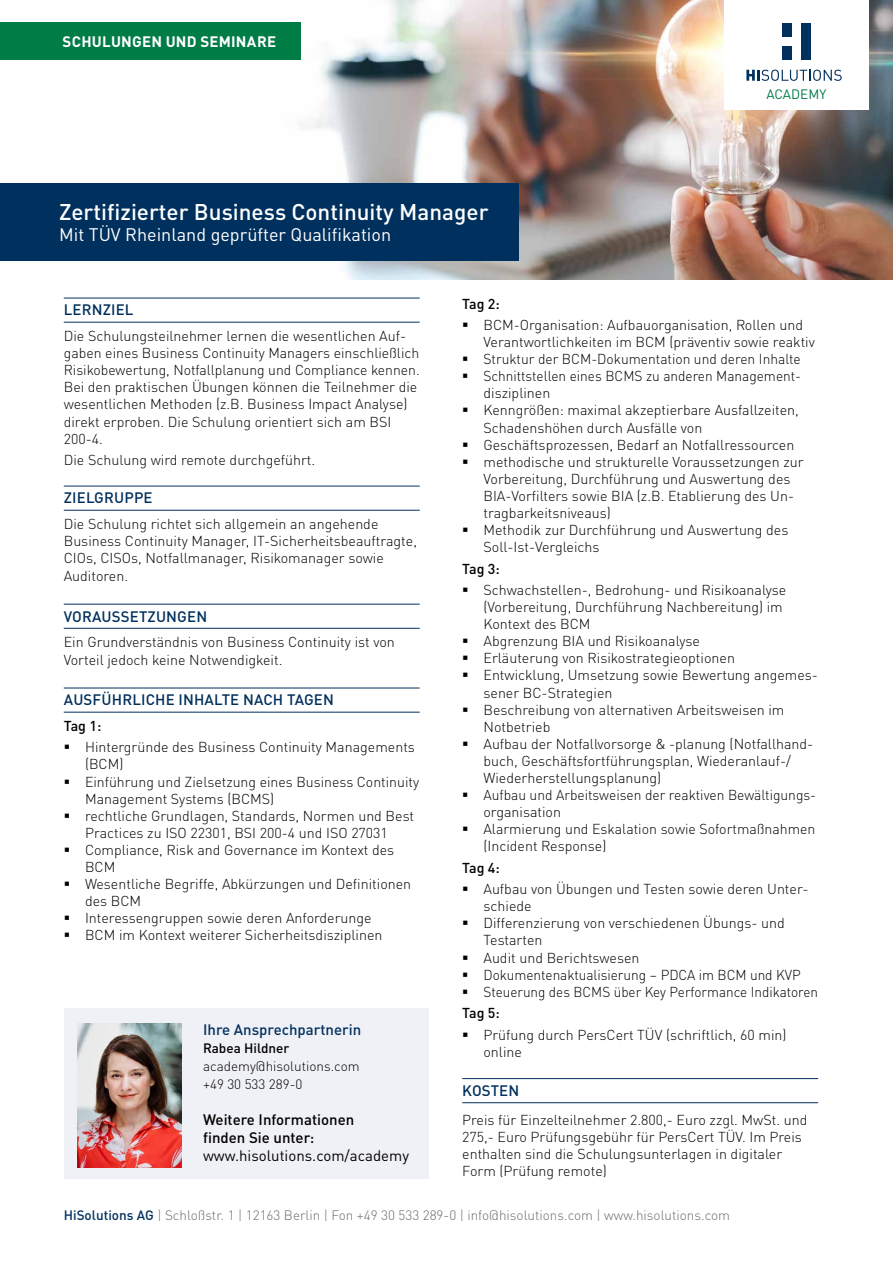
<style>
.page{position:relative;width:893px;height:1263px;background:#fff}
.page>*{position:absolute;margin:0;border:0;box-sizing:border-box;transform-origin:0 0}
.t1{font:500 22.5px "DINOT";color:#fff}
.t2{font:18px "DINOT";color:#fff}
.t3{font:500 15px "DINOT";letter-spacing:.01em;color:#00305d}
.t4{font:500 15px/18px "DINOT";color:#000}
.t5{font:15px "DINOT";color:#000}
.t6{font:700 15px "DINOT";letter-spacing:.015em;color:#fff}
.t7{font:300 14.25px/17.1px "DINOT";color:#000}
.t8{font:500 14.25px "DINOT";letter-spacing:-.035em;color:#000}
.t9{font:300 13.5px "DINOT";color:#6b6b6a}
.t10{font:300 13.5px/18px "DINOT";color:#000}
.t11{font:500 13.5px "DINOT";color:#000}
.t12{font:13.5px "DINOT";color:#007c47}
.s1{font-weight:500;color:#00305d}
</style>
<div class="page">
<img style="left:312px;top:0;width:581px;height:279px">
<div style="left:724px;top:0;width:144px;height:109px;background:#fff"></div>
<svg style="left:746px;top:70px;width:96px;height:11px"></svg>
<div style="left:782px;top:46px;width:9px;height:14px;background:#00305d"></div>
<div style="left:801px;top:23px;width:10px;height:37px;background:#00305d"></div>
<div style="left:782px;top:23px;width:9px;height:13px;background:#00305d"></div>
<div style="left:0;top:183px;width:518px;height:78px;background:#00305d"></div>
<div style="left:0;top:22px;width:301px;height:38px;background:#007c47"></div>
<hr style="left:64px;top:298px;width:356px;height:1px;background:#00305d">
<hr style="left:64px;top:322px;width:356px;height:1px;background:#00305d">
<hr style="left:64px;top:486px;width:356px;height:1px;background:#00305d">
<hr style="left:64px;top:510px;width:356px;height:1px;background:#00305d">
<hr style="left:64px;top:604px;width:356px;height:1px;background:#00305d">
<hr style="left:64px;top:628px;width:356px;height:1px;background:#00305d">
<hr style="left:64px;top:688px;width:356px;height:1px;background:#00305d">
<hr style="left:64px;top:712px;width:356px;height:1px;background:#00305d">
<hr style="left:462px;top:1078px;width:356px;height:1px;background:#00305d">
<hr style="left:462px;top:1102px;width:356px;height:1px;background:#00305d">
<div style="left:64px;top:1009px;width:364px;height:170px;background:#f0f1f6"></div>
<img style="left:78px;top:1023px;width:104px;height:144px">
<p class="t6" style="left:63px;top:29px;width:215px">SCHULUNGEN UND SEMINARE</p>
<h1 class="t1" style="left:59px;top:194px;width:431px">Zertifizierter Business Continuity Manager</h1>
<p class="t2" style="left:59px;top:221px;width:334px">Mit TÜV Rheinland geprüfter Qualifikation</p>
<p class="t12" style="left:766px;top:84px;width:61px">ACADEMY</p>
<p class="t3" style="left:64px;top:298px;width:71px">LERNZIEL</p>
<p class="t7" style="left:64px;top:326px;width:357px">Die Schulungsteilnehmer lernen die wesentlichen Auf&shy;gaben eines Business Continuity Managers einschließlich Risikobewertung, Notfallplanung und Compliance kennen.<br>Bei den praktischen Übungen können die Teilnehmer die wesentlichen Methoden (z.B. Business Impact Analyse) direkt erproben. Die Schulung orientiert sich am BSI 200-4.</p>
<p class="t7" style="left:64px;top:450px;width:253px">Die Schulung wird remote durchgeführt.</p>
<p class="t3" style="left:64px;top:486px;width:90px">ZIELGRUPPE</p>
<p class="t7" style="left:64px;top:514px;width:355px">Die Schulung richtet sich allgemein an angehende Business Continuity Manager, IT-Sicherheitsbeauftragte, CIOs, CISOs, Notfallmanager, Risikomanager sowie Auditoren.</p>
<p class="t3" style="left:64px;top:604px;width:145px">VORAUSSETZUNGEN</p>
<p class="t7" style="left:64px;top:632px;width:333px;line-height:18px">Ein Grundverständnis von Business Continuity ist von<br>Vorteil jedoch keine Notwendigkeit.</p>
<p class="t3" style="left:64px;top:688px;width:272px">AUSFÜHRLICHE INHALTE NACH TAGEN</p>
<p class="t8" style="left:64px;top:715px;width:39px">Tag 1:</p>
<p class="t7" style="left:85px;top:737px;width:336px">Hintergründe des Business Continuity Managements (BCM)<br>Einführung und Zielsetzung eines Business Continuity Management Systems (BCMS)<br>rechtliche Grundlagen, Standards, Normen und Best Practices zu ISO 22301, BSI 200-4 und ISO 27031<br>Compliance, Risk and Governance im Kontext des BCM<br>Wesentliche Begriffe, Abkürzungen und Definitionen des BCM<br>Interessengruppen sowie deren Anforderunge<br>BCM im Kontext weiterer Sicherheitsdisziplinen</p>
<p class="t3" style="left:203px;top:1018px;width:160px">Ihre Ansprechpartnerin</p>
<p class="t11" style="left:203px;top:1038px;width:88px">Rabea Hildner</p>
<p class="t10" style="left:203px;top:1056px;width:158px">academy@hisolutions.com +49 30 533 289-0</p>
<p class="t4" style="left:203px;top:1109px;width:153px">Weitere Informationen finden Sie unter:</p>
<p class="t5" style="left:203px;top:1144px;width:207px">www.hisolutions.com/academy</p>
<p class="t8" style="left:462px;top:292px;width:39px">Tag 2:</p>
<p class="t7" style="left:483px;top:315px;width:333px">BCM-Organisation: Aufbauorganisation, Rollen und Verantwortlichkeiten im BCM (präventiv sowie reaktiv Struktur der BCM-Dokumentation und deren Inhalte Schnittstellen eines BCMS zu anderen Management&shy;disziplinen<br>Kenngrößen: maximal akzeptierbare Ausfallzeiten, Schadenshöhen durch Ausfälle von Geschäftsprozessen, Bedarf an Notfallressourcen methodische und strukturelle Voraussetzungen zur Vorbereitung, Durchführung und Auswertung des BIA-Vorfilters sowie BIA (z.B. Etablierung des Un&shy;tragbarkeitsniveaus)<br>Methodik zur Durchführung und Auswertung des Soll-Ist-Vergleichs</p>
<p class="t8" style="left:462px;top:557px;width:39px">Tag 3:</p>
<p class="t7" style="left:483px;top:580px;width:336px">Schwachstellen-, Bedrohung- und Risikoanalyse (Vorbereitung, Durchführung Nachbereitung) im Kontext des BCM<br>Abgrenzung BIA und Risikoanalyse<br>Erläuterung von Risikostrategieoptionen Entwicklung, Umsetzung sowie Bewertung angemes&shy;sener BC-Strategien<br>Beschreibung von alternativen Arbeitsweisen im Notbetrieb<br>Aufbau der Notfallvorsorge &amp; -planung (Notfallhand&shy;buch, Geschäftsfortführungsplan, Wiederanlauf-/ Wiederherstellungsplanung)<br>Aufbau und Arbeitsweisen der reaktiven Bewältigungs&shy;organisation<br>Alarmierung und Eskalation sowie Sofortmaßnahmen (Incident Response)</p>
<p class="t8" style="left:462px;top:857px;width:39px">Tag 4:</p>
<p class="t7" style="left:483px;top:879px;width:336px">Aufbau von Übungen und Testen sowie deren Unter&shy;schiede<br>Differenzierung von verschiedenen Übungs- und Testarten<br>Audit und Berichtswesen<br>Dokumentenaktualisierung – PDCA im BCM und KVP Steuerung des BCMS über Key Performance Indikatoren</p>
<p class="t8" style="left:462px;top:1002px;width:39px">Tag 5:</p>
<p class="t7" style="left:483px;top:1025px;width:305px">Prüfung durch PersCert TÜV (schriftlich, 60 min) online</p>
<p class="t3" style="left:462px;top:1079px;width:59px">KOSTEN</p>
<p class="t7" style="left:462px;top:1110px;width:347px">Preis für Einzelteilnehmer 2.800,- Euro zzgl. MwSt. und 275,- Euro Prüfungsgebühr für PersCert TÜV. Im Preis enthalten sind die Schulungsunterlagen in digitaler Form (Prüfung remote)</p>
<p class="t9" style="left:64px;top:1205px;width:668px"><span class="s1">HiSolutions AG</span> | Schloßstr. 1 | 12163 Berlin | Fon +49 30 533 289-0 | info@hisolutions.com | www.hisolutions.com</p>
</div>
